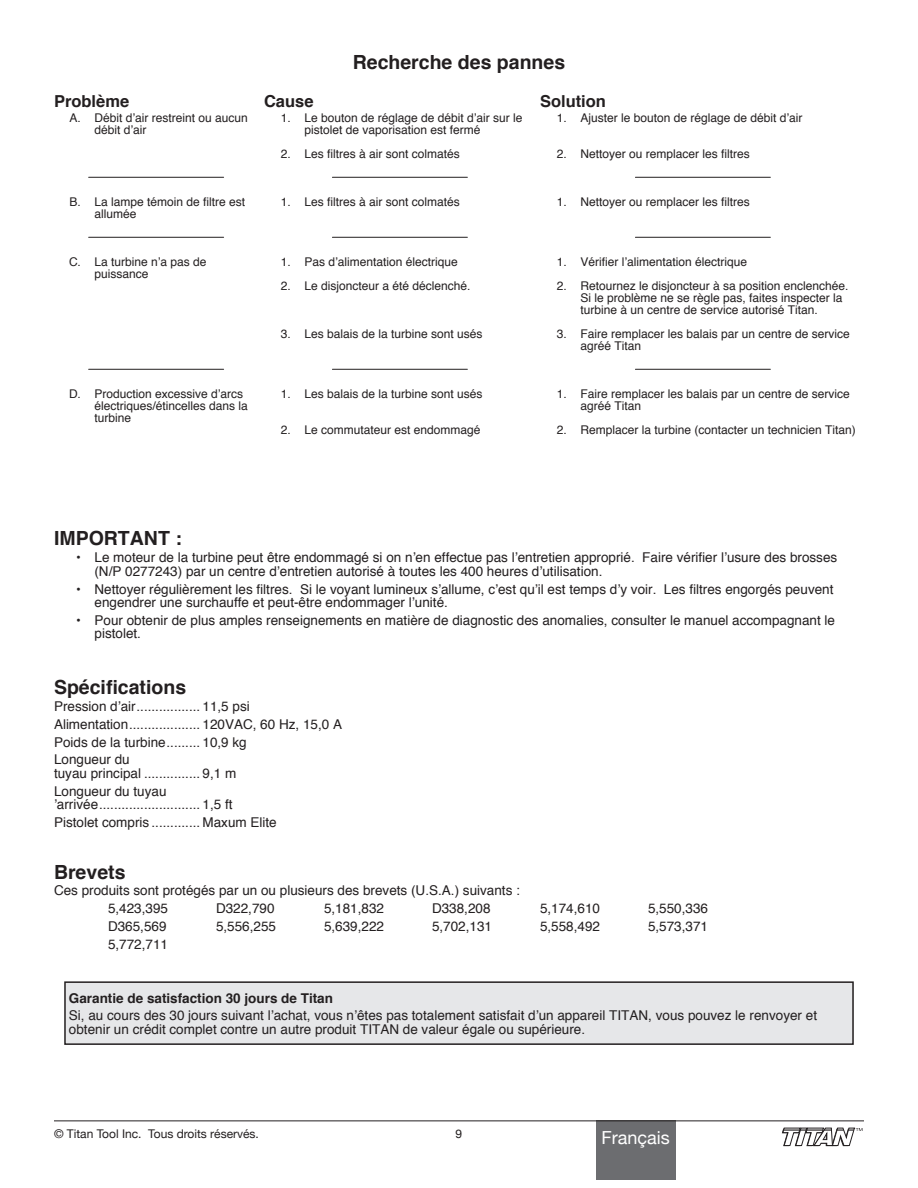
<style>
.page{position:relative;width:918px;height:1188px;background:#fff}
.page>*{position:absolute;margin:0;border:0;box-sizing:border-box;transform-origin:0 0}
.t1{font:700 19.5px "Helvetica";color:#231f20}
.t2{font:18px "Helvetica Neue";color:#fff}
.t3{font:700 16.5px "Helvetica";color:#231f20}
.t4{font:13.5px/13.5px "Helvetica";color:#231f20}
.t5{font:700 13.5px "Helvetica";color:#231f20}
.t6{font:12px/12px "Helvetica";color:#231f20}
.t7{font:12px "Helvetica Neue";color:#231f20}
</style>
<div class="page">
<div style="left:596px;top:1120px;width:80px;height:60px;background:#6c6d70"></div>
<hr style="left:54px;top:1120px;width:810px;height:1px;background:#231f20">
<svg style="left:782px;top:1128px;width:80px;height:18px"></svg>
<div style="left:65px;top:982px;width:788px;height:62px;background:#e6e7e9"></div>
<div style="left:64px;top:981px;width:790px;height:64px;border:2px solid #231f20"></div>
<hr style="left:89px;top:177px;width:135px;height:1px;background:#231f20">
<hr style="left:89px;top:237px;width:135px;height:1px;background:#231f20">
<hr style="left:89px;top:369px;width:135px;height:1px;background:#231f20">
<hr style="left:332px;top:177px;width:135px;height:1px;background:#231f20">
<hr style="left:332px;top:237px;width:135px;height:1px;background:#231f20">
<hr style="left:332px;top:369px;width:135px;height:1px;background:#231f20">
<hr style="left:635px;top:177px;width:135px;height:1px;background:#231f20">
<hr style="left:635px;top:237px;width:135px;height:1px;background:#231f20">
<hr style="left:635px;top:369px;width:135px;height:1px;background:#231f20">
<p class="t3" style="left:54px;top:88px;width:77px">Problème</p>
<p class="t6" style="left:94px;top:112px;width:155px;text-indent:-25px">A. Débit d’air restreint ou aucun débit d’air</p>
<p class="t6" style="left:94px;top:196px;width:152px;text-indent:-25px">B. La lampe témoin de filtre est allumée</p>
<p class="t6" style="left:94px;top:256px;width:114px;text-indent:-26px">C. La turbine n’a pas de puissance</p>
<p class="t6" style="left:94px;top:388px;width:155px;text-indent:-26px">D. Production excessive d’arcs électriques/étincelles dans la turbine</p>
<h1 class="t1" style="left:353px;top:46px;width:214px">Recherche des pannes</h1>
<p class="t3" style="left:264px;top:88px;width:51px">Cause</p>
<p class="t6" style="left:304px;top:112px;width:220px;text-indent:-24px">1. Le bouton de réglage de débit d’air sur le pistolet de vaporisation est fermé</p>
<p class="t6" style="left:281px;top:148px;width:180px">2. Les filtres à air sont colmatés</p>
<p class="t6" style="left:281px;top:196px;width:180px">1. Les filtres à air sont colmatés</p>
<p class="t3" style="left:540px;top:88px;width:67px">Solution</p>
<p class="t6" style="left:557px;top:112px;width:247px">1. Ajuster le bouton de réglage de débit d’air</p>
<p class="t6" style="left:557px;top:148px;width:194px">2. Nettoyer ou remplacer les filtres</p>
<p class="t6" style="left:557px;top:196px;width:194px">1. Nettoyer ou remplacer les filtres</p>
<p class="t6" style="left:281px;top:256px;width:178px">1. Pas d’alimentation électrique</p>
<p class="t6" style="left:281px;top:280px;width:191px">2. Le disjoncteur a été déclenché.</p>
<p class="t6" style="left:281px;top:328px;width:203px">3. Les balais de la turbine sont usés</p>
<p class="t6" style="left:281px;top:388px;width:203px">1. Les balais de la turbine sont usés</p>
<p class="t6" style="left:281px;top:424px;width:201px">2. Le commutateur est endommagé</p>
<p class="t6" style="left:557px;top:256px;width:192px">1. Vérifier l’alimentation électrique</p>
<p class="t6" style="left:580px;top:280px;width:270px;text-indent:-24px">2. Retournez le disjoncteur à sa position enclenchée.<br>Si le problème ne se règle pas, faites inspecter la turbine à un centre de service autorisé Titan.</p>
<p class="t6" style="left:580px;top:328px;width:271px;text-indent:-24px">3. Faire remplacer les balais par un centre de service agréé Titan</p>
<p class="t6" style="left:580px;top:388px;width:271px;text-indent:-24px">1. Faire remplacer les balais par un centre de service agréé Titan</p>
<p class="t6" style="left:557px;top:424px;width:300px">2. Remplacer la turbine (contacter un technicien Titan)</p>
<h1 class="t1" style="left:54px;top:523px;width:129px">IMPORTANT :</h1>
<p class="t4" style="left:94px;top:551px;width:744px;text-indent:-18px">• Le moteur de la turbine peut être endommagé si on n’en effectue pas l’entretien approprié. Faire vérifier l’usure des brosses (N/P 0277243) par un centre d’entretien autorisé à toutes les 400 heures d’utilisation.</p>
<p class="t4" style="left:94px;top:582px;width:741px;text-indent:-18px">• Nettoyer régulièrement les filtres. Si le voyant lumineux s’allume, c’est qu’il est temps d’y voir. Les filtres engorgés peuvent engendrer une surchauffe et peut-être endommager l’unité.</p>
<p class="t4" style="left:94px;top:614px;width:742px;text-indent:-18px">• Pour obtenir de plus amples renseignements en matière de diagnostic des anomalies, consulter le manuel accompagnant le pistolet.</p>
<h1 class="t1" style="left:54px;top:672px;width:134px">Spécifications</h1>
<p class="t4" style="left:54px;top:700px;width:83px">Pression d’air</p>
<p class="t4" style="left:202px;top:700px;width:49px">11,5 psi</p>
<p class="t4" style="left:54px;top:718px;width:76px">Alimentation</p>
<p class="t4" style="left:202px;top:718px;width:141px">120VAC, 60 Hz, 15,0 A</p>
<p class="t4" style="left:54px;top:735px;width:113px">Poids de la turbine</p>
<p class="t4" style="left:202px;top:735px;width:46px">10,9 kg</p>
<p class="t4" style="left:54px;top:753px;width:89px">Longueur du tuyau principal</p>
<p class="t4" style="left:202px;top:767px;width:35px">9,1 m</p>
<p class="t4" style="left:54px;top:785px;width:114px">Longueur du tuyau ’arrivée</p>
<p class="t4" style="left:202px;top:798px;width:32px">1,5 ft</p>
<p class="t4" style="left:54px;top:816px;width:97px">Pistolet compris</p>
<p class="t4" style="left:202px;top:816px;width:76px">Maxum Elite</p>
<h1 class="t1" style="left:54px;top:856px;width:73px">Brevets</h1>
<p class="t4" style="left:108px;top:882px;width:413px;line-height:17.9px;text-indent:-54px">Ces produits sont protégés par un ou plusieurs des brevets (U.S.A.) suivants :<br>5,423,395</p>
<p class="t4" style="left:216px;top:902px;width:60px">D322,790</p>
<p class="t4" style="left:324px;top:902px;width:62px">5,181,832</p>
<p class="t4" style="left:432px;top:902px;width:60px">D338,208</p>
<p class="t4" style="left:540px;top:902px;width:62px">5,174,610</p>
<p class="t4" style="left:648px;top:902px;width:62px">5,550,336</p>
<p class="t4" style="left:108px;top:920px;width:60px">D365,569</p>
<p class="t4" style="left:216px;top:920px;width:62px">5,556,255</p>
<p class="t4" style="left:324px;top:920px;width:62px">5,639,222</p>
<p class="t4" style="left:432px;top:920px;width:62px">5,702,131</p>
<p class="t4" style="left:540px;top:920px;width:62px">5,558,492</p>
<p class="t4" style="left:648px;top:920px;width:62px">5,573,371</p>
<p class="t4" style="left:108px;top:938px;width:62px">5,772,711</p>
<p class="t5" style="left:69px;top:987px;width:266px">Garantie de satisfaction 30 jours de Titan</p>
<p class="t4" style="left:69px;top:1009px;width:557px">Si, au cours des 30 jours suivant l’achat, vous n’êtes pas totalement satisfait d’un appareil Titan</p>
<p class="t4" style="left:648px;top:1009px;width:170px">, vous pouvez le renvoyer et</p>
<p class="t4" style="left:69px;top:1023px;width:308px">obtenir un crédit complet contre un autre produit Titan</p>
<p class="t4" style="left:403px;top:1023px;width:184px">de valeur égale ou supérieure.</p>
<p class="t7" style="left:54px;top:1126px;width:206px">© Titan Tool Inc. Tous droits réservés.</p>
<p class="t7" style="left:456px;top:1126px;width:8px">9</p>
<h2 class="t2" style="left:601px;top:1127px;width:70px">Français</h2>
</div>
